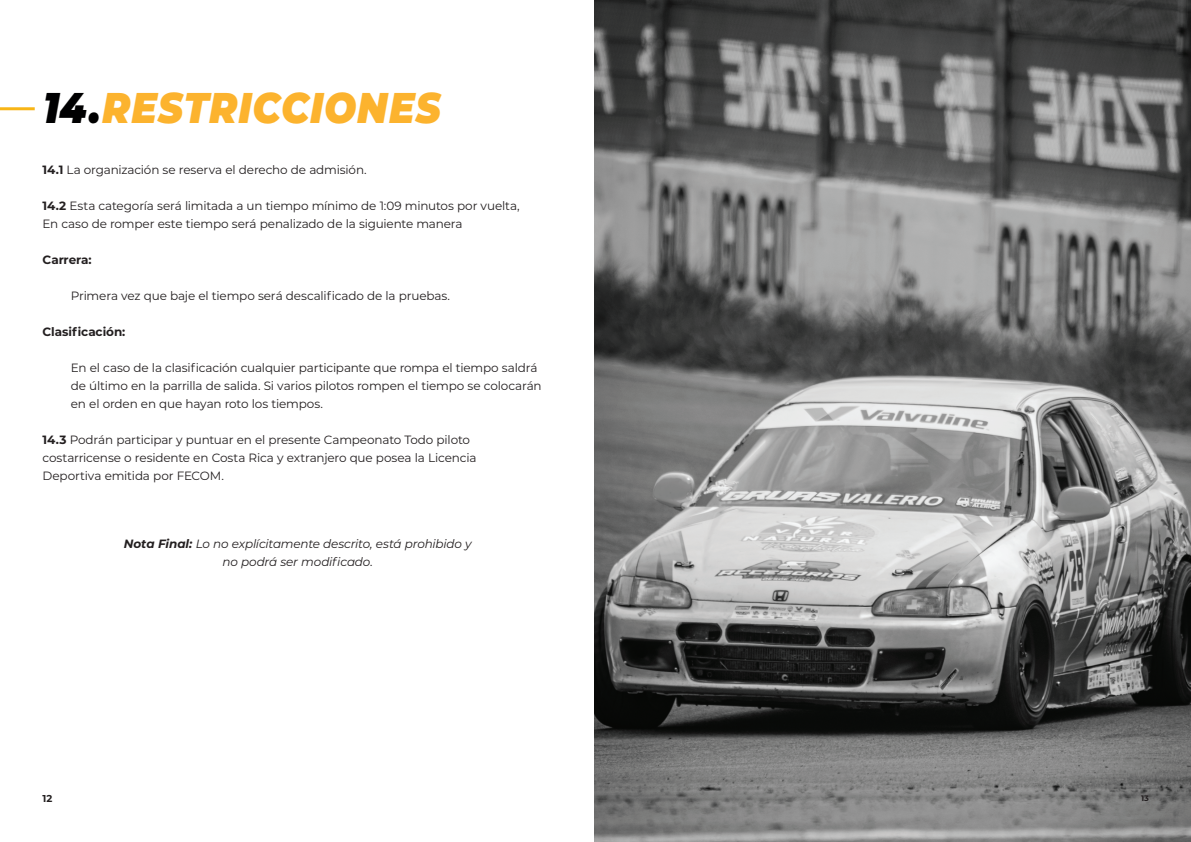
<style>
.page{position:relative;width:1191px;height:842px;background:#fff}
.page>*{position:absolute;margin:0;border:0;box-sizing:border-box;transform-origin:0 0}
.t1{font:italic 900 42.9px "Montserrat";letter-spacing:.02em;color:#fcb32e;scale:.88 1}
.t2{font:12px/18px "Montserrat";letter-spacing:-.015em;color:#231f20}
.t3{font:italic 12px/18px "Montserrat";letter-spacing:-.015em;color:#231f20;text-align:center}
.t4{font:700 12px "Montserrat";letter-spacing:-.005em;color:#231f20}
.t5{font:700 10px "Montserrat";color:#231f20}
.t6{font:700 8px "Montserrat";color:#231f20}
.s1{color:#000001}
.s2{font-weight:700}
</style>
<div class="page">
<img style="left:594px;top:0;width:597px;height:842px">
<hr style="left:0;top:107px;width:35px;height:3px;background:#f8b516">
<h1 class="t1" style="left:44px;top:75px;width:453px"><span class="s1">14.</span>RESTRICCIONES</h1>
<p class="t2" style="left:43px;top:161px;width:326px"><span class="s2">14.1</span> La organización se reserva el derecho de admisión.</p>
<p class="t2" style="left:43px;top:197px;width:478px"><span class="s2">14.2</span> Esta categoría será limitada a un tiempo mínimo de 1:09 minutos por vuelta,<br>En caso de romper este tiempo será penalizado de la siguiente manera</p>
<p class="t4" style="left:43px;top:251px;width:51px">Carrera:</p>
<p class="t2" style="left:71px;top:287px;width:381px">Primera vez que baje el tiempo será descalificado de la pruebas.</p>
<p class="t4" style="left:43px;top:323px;width:84px">Clasificación:</p>
<p class="t2" style="left:71px;top:359px;width:472px">En el caso de la clasificación cualquier participante que rompa el tiempo saldrá de último en la parrilla de salida. Si varios pilotos rompen el tiempo se colocarán en el orden en que hayan roto los tiempos.</p>
<p class="t2" style="left:43px;top:431px;width:435px"><span class="s2">14.3</span> Podrán participar y puntuar en el presente Campeonato Todo piloto costarricense o residente en Costa Rica y extranjero que posea la Licencia<br>Deportiva emitida por FECOM.</p>
<p class="t3" style="left:124px;top:534px;width:349px"><span class="s2">Nota Final:</span> Lo no explícitamente descrito, está prohibido y no podrá ser modificado.</p>
<p class="t5" style="left:42px;top:792px;width:11px">12</p>
<p class="t6" style="left:1141px;top:792px;width:10px">13</p>
</div>
